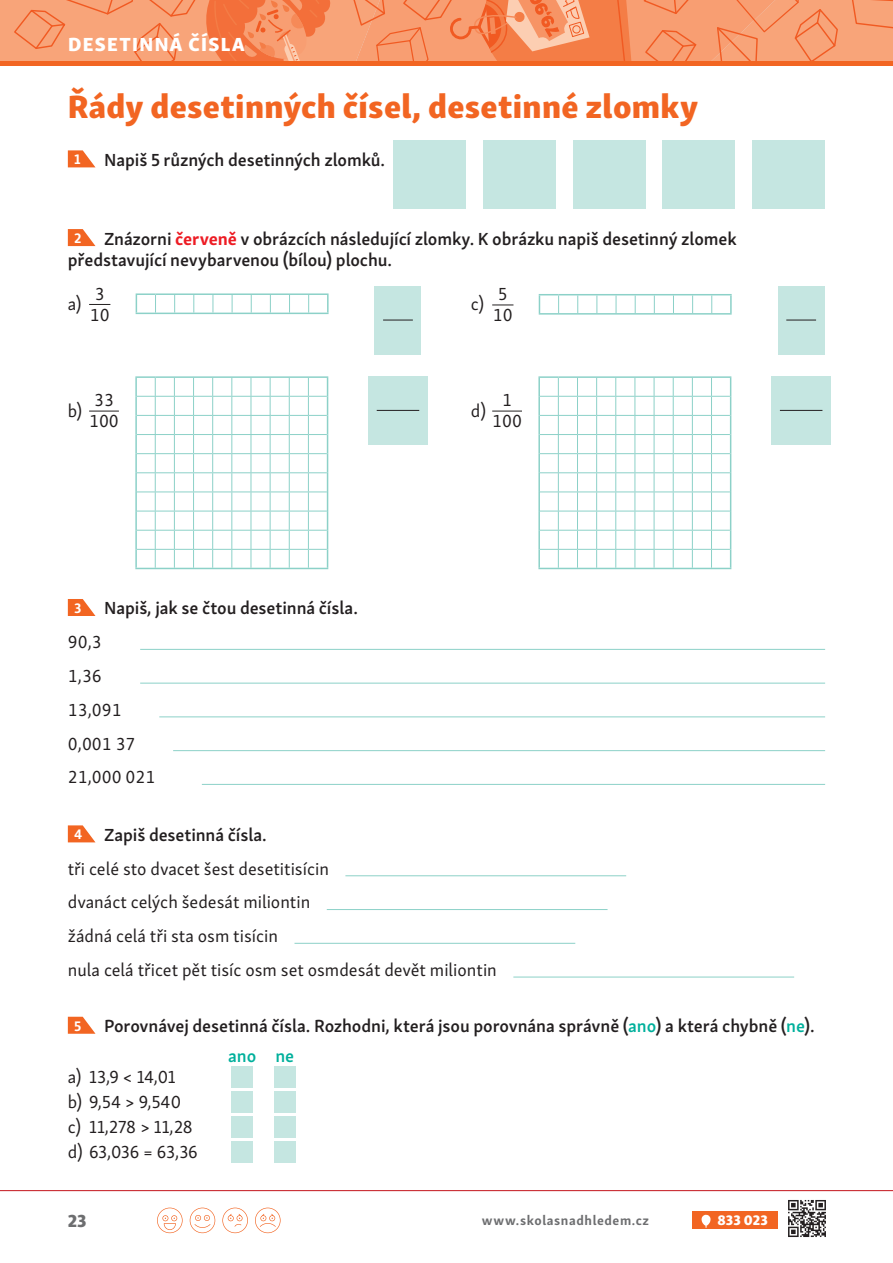
<style>
.page{position:relative;width:893px;height:1263px;background:#fff}
.page>*{position:absolute;margin:0;border:0;box-sizing:border-box;transform-origin:0 0}
.t1{font:33px "Skolar Sans PE Eb";letter-spacing:.01em;color:#f26522}
.t2{font:19.5px "Skolar Sans PE Eb";letter-spacing:.07em;color:#fff}
.t3{font:600 18px/33.8px "Skolar Sans PE";letter-spacing:-.005em;color:#231f20}
.t4{font:18px/21px "Skolar Sans PE";color:#231f20}
.t5{font:18px "Skolar Sans PE Eb";color:#6d6e70}
.t6{font:14.25px "Skolar Sans PE Eb";letter-spacing:.01em;color:#fff}
.t7{font:700 14.25px "Skolar Sans PE";color:#fff}
.t8{font:700 13.5px "Skolar Sans PE";letter-spacing:.04em;color:#6d6e70}
.s1{font-weight:700;font-size:14.25px;color:#fff}
.s2{font-weight:700;color:#ed1c24}
.s3{font-weight:400}
.s4{font-weight:600}
.s5{color:#00b09c}
</style>
<div class="page">
<hr style="left:0;top:1190px;width:892px;height:1px;background:#c4151c">
<svg style="left:157px;top:1208px;width:25px;height:25px"></svg>
<svg style="left:190px;top:1208px;width:25px;height:25px"></svg>
<svg style="left:222px;top:1208px;width:26px;height:25px"></svg>
<svg style="left:255px;top:1208px;width:25px;height:25px"></svg>
<div style="left:692px;top:1212px;width:85px;height:17px;background:#f26522"></div>
<svg style="left:701px;top:1215px;width:9px;height:13px"></svg>
<img style="left:788px;top:1200px;width:38px;height:37px">
<svg style="left:68px;top:229px;width:27px;height:17px"></svg>
<svg style="left:68px;top:150px;width:27px;height:17px"></svg>
<svg style="left:89px;top:304px;width:21px;height:1px"></svg>
<hr style="left:136px;top:313px;width:192px;height:1px;background:#8cd1c8">
<svg style="left:136px;top:293px;width:192px;height:20px"></svg>
<div style="left:393px;top:140px;width:72px;height:68px;background:#c5e6e1"></div>
<div style="left:483px;top:140px;width:72px;height:68px;background:#c5e6e1"></div>
<div style="left:573px;top:140px;width:72px;height:68px;background:#c5e6e1"></div>
<div style="left:662px;top:140px;width:73px;height:68px;background:#c5e6e1"></div>
<div style="left:752px;top:140px;width:73px;height:68px;background:#c5e6e1"></div>
<svg style="left:492px;top:305px;width:21px;height:1px"></svg>
<hr style="left:538px;top:313px;width:193px;height:2px;background:#8cd1c8">
<svg style="left:538px;top:294px;width:193px;height:20px"></svg>
<hr style="left:89px;top:411px;width:30px;height:1px;background:#231f20">
<hr style="left:135px;top:376px;width:20px;height:2px;background:#8cd1c8">
<hr style="left:155px;top:376px;width:173px;height:2px;background:#8cd1c8">
<hr style="left:135px;top:568px;width:193px;height:1px;background:#8cd1c8">
<svg style="left:135px;top:377px;width:193px;height:191px"></svg>
<div style="left:368px;top:376px;width:60px;height:68px;background:#c5e6e1"></div>
<hr style="left:377px;top:410px;width:42px;height:1px;background:#231f20">
<div style="left:771px;top:376px;width:60px;height:68px;background:#c5e6e1"></div>
<hr style="left:779px;top:410px;width:43px;height:1px;background:#231f20">
<svg style="left:68px;top:599px;width:27px;height:17px"></svg>
<hr style="left:140px;top:649px;width:685px;height:1px;background:#8cd1c8">
<hr style="left:140px;top:683px;width:685px;height:1px;background:#8cd1c8">
<hr style="left:159px;top:717px;width:666px;height:1px;background:#8cd1c8">
<hr style="left:173px;top:750px;width:652px;height:1px;background:#8cd1c8">
<hr style="left:202px;top:784px;width:623px;height:1px;background:#8cd1c8">
<svg style="left:68px;top:825px;width:27px;height:17px"></svg>
<hr style="left:345px;top:875px;width:281px;height:1px;background:#8cd1c8">
<hr style="left:327px;top:909px;width:280px;height:1px;background:#8cd1c8">
<hr style="left:294px;top:943px;width:281px;height:1px;background:#8cd1c8">
<hr style="left:513px;top:977px;width:281px;height:1px;background:#8cd1c8">
<svg style="left:68px;top:1017px;width:27px;height:17px"></svg>
<div style="left:232px;top:1066px;width:21px;height:21px;background:#c5e6e1"></div>
<div style="left:274px;top:1066px;width:21px;height:21px;background:#c5e6e1"></div>
<div style="left:232px;top:1091px;width:21px;height:21px;background:#c5e6e1"></div>
<div style="left:274px;top:1091px;width:21px;height:21px;background:#c5e6e1"></div>
<div style="left:232px;top:1116px;width:21px;height:22px;background:#c5e6e1"></div>
<div style="left:274px;top:1116px;width:21px;height:22px;background:#c5e6e1"></div>
<div style="left:232px;top:1142px;width:21px;height:21px;background:#c5e6e1"></div>
<div style="left:274px;top:1142px;width:21px;height:21px;background:#c5e6e1"></div>
<hr style="left:492px;top:411px;width:30px;height:1px;background:#231f20">
<hr style="left:538px;top:376px;width:20px;height:2px;background:#8cd1c8">
<hr style="left:558px;top:376px;width:173px;height:2px;background:#8cd1c8">
<hr style="left:538px;top:568px;width:193px;height:1px;background:#8cd1c8">
<svg style="left:538px;top:377px;width:193px;height:191px"></svg>
<div style="left:374px;top:286px;width:47px;height:68px;background:#c5e6e1"></div>
<hr style="left:383px;top:320px;width:30px;height:1px;background:#231f20">
<div style="left:777px;top:286px;width:47px;height:68px;background:#c5e6e1"></div>
<hr style="left:786px;top:320px;width:30px;height:1px;background:#231f20">
<svg style="left:0;top:0;width:892px;height:65px;background:#f69668"></svg>
<hr style="left:1px;top:62px;width:891px;height:4px;background:#f26522">
<p class="t2" style="left:68px;top:33px;width:178px">DESETINNÁ ČÍSLA</p>
<h1 class="t1" style="left:68px;top:88px;width:631px">Řády desetinných čísel, desetinné zlomky</h1>
<p class="t7" style="left:74px;top:151px;width:8px">1</p>
<p class="t3" style="left:104px;top:143px;width:282px">Napiš 5 různých desetinných zlomků.</p>
<p class="t3" style="left:68px;top:228px;width:670px;line-height:21px;text-indent:6px"><span class="s1">2</span> Znázorni <span class="s2">červeně</span> v obrázcích následující zlomky. K obrázku napiš desetinný zlomek představující nevybarvenou (bílou) plochu.</p>
<p class="t4" style="left:68px;top:293px;width:15px">a)</p>
<p class="t4" style="left:90px;top:283px;width:21px">3<br>10</p>
<p class="t4" style="left:471px;top:294px;width:15px">c)</p>
<p class="t4" style="left:493px;top:284px;width:21px">5<br>10</p>
<p class="t4" style="left:68px;top:400px;width:16px">b)</p>
<p class="t4" style="left:89px;top:390px;width:31px">33<br>100</p>
<p class="t3" style="left:68px;top:591px;width:291px;text-indent:6px"><span class="s1">3</span> Napiš, jak se čtou desetinná čísla.<br><span class="s3">90,3<br>1,36<br>13,091<br>0,001 37<br>21,000 021</span></p>
<p class="t4" style="left:471px;top:400px;width:17px">d)</p>
<p class="t4" style="left:492px;top:390px;width:31px;text-align:center">1<br>100</p>
<p class="t4" style="left:68px;top:818px;width:430px;line-height:33.8px;text-indent:6px"><span class="s1">4</span> <span class="s4">Zapiš desetinná čísla.<br></span>tři celé sto dvacet šest desetitisícin<br>dvanáct celých šedesát miliontin<br>žádná celá tři sta osm tisícin<br>nula celá třicet pět tisíc osm set osmdesát devět miliontin</p>
<p class="t7" style="left:74px;top:1017px;width:9px">5</p>
<p class="t3" style="left:228px;top:1011px;width:588px;line-height:29.4px;text-indent:-124px">Porovnávej desetinná čísla. Rozhodni, která jsou porovnána správně (<span class="s5">ano</span>) a která chybně (<span class="s5">ne</span>). <span class="s5">ano ne</span></p>
<p class="t4" style="left:68px;top:1064px;width:131px;line-height:25.2px">a) 13,9 &lt; 14,01<br>b) 9,54 &gt; 9,540 c) 11,278 &gt; 11,28 d) 63,036 = 63,36</p>
<p class="t5" style="left:68px;top:1210px;width:20px">23</p>
<p class="t8" style="left:482px;top:1213px;width:169px">www.skolasnadhledem.cz</p>
<p class="t6" style="left:717px;top:1212px;width:52px">833 023</p>
</div>
